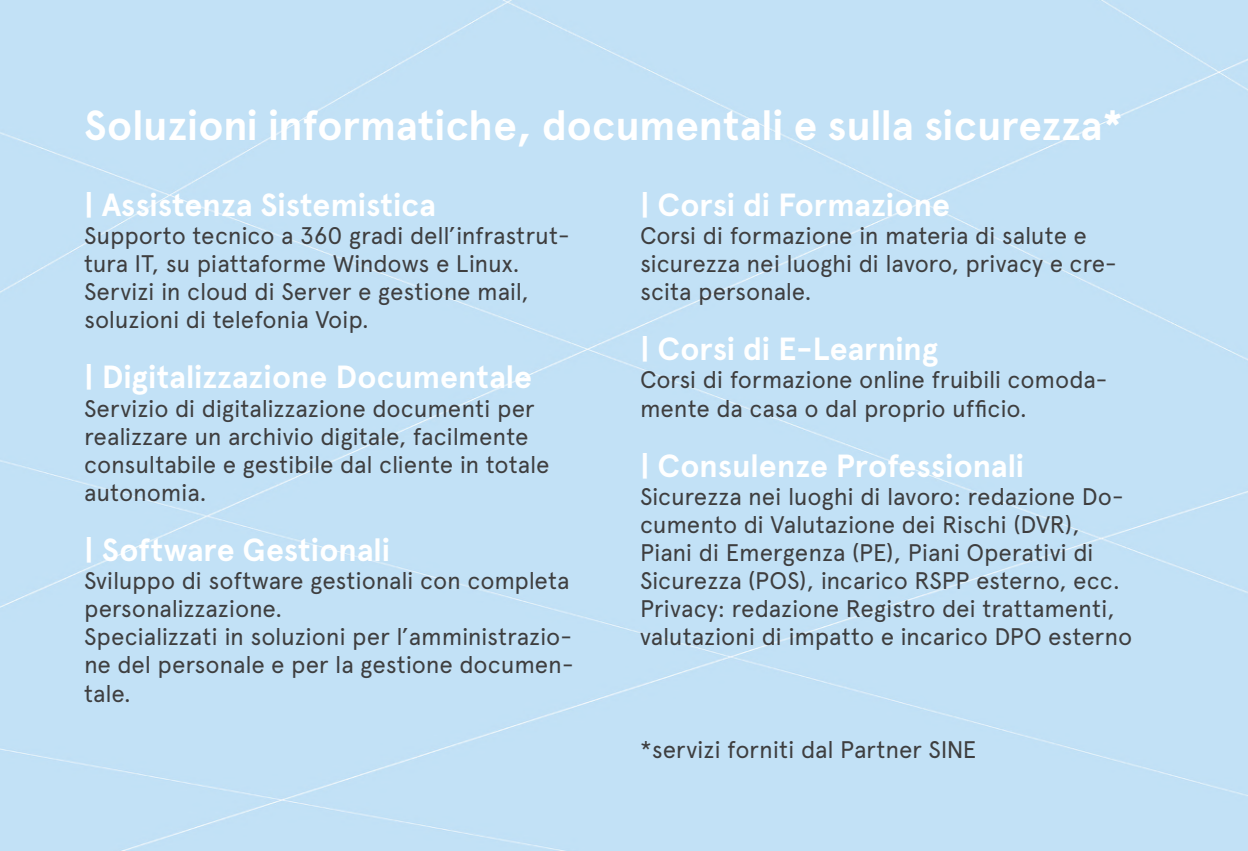
<style>
.page{position:relative;width:1248px;height:851px;background:#fff}
.page>*{position:absolute;margin:0;border:0;box-sizing:border-box;transform-origin:0 0}
.titoli_inizio_pagina{font:700 42px "Apercu";letter-spacing:-.005em;color:#fff}
.mucca_apercu__bold_1{font:700 32px "Apercu";letter-spacing:-.005em;color:#fff}
.apercu_regular_12_14{font:24px/28px "Apercu";letter-spacing:-.01em;color:#3e3e3f}
</style>
<div class="page">
<div style="left:0;top:0;width:1247px;height:850px;background:#c2e1f6"></div>
<p class="titoli_inizio_pagina" style="left:84px;top:100px;width:1040px">Soluzioni informatiche, documentali e sulla sicurezza*</p>
<p class="mucca_apercu__bold_1" style="left:84px;top:185px;width:353px">| Assistenza Sistemistica</p>
<p class="apercu_regular_12_14" style="left:84px;top:221px;width:487px">Supporto tecnico a 360 gradi dell’infrastrut&shy;tura IT, su piattaforme Windows e Linux.<br>Servizi in cloud di Server e gestione mail, soluzioni di telefonia Voip.</p>
<p class="mucca_apercu__bold_1" style="left:84px;top:358px;width:449px">| Digitalizzazione Documentale</p>
<p class="apercu_regular_12_14" style="left:84px;top:394px;width:467px">Servizio di digitalizzazione documenti per realizzare un archivio digitale, facilmente consultabile e gestibile dal cliente in totale autonomia.</p>
<p class="mucca_apercu__bold_1" style="left:84px;top:531px;width:307px">| Software Gestionali</p>
<p class="apercu_regular_12_14" style="left:84px;top:566px;width:487px">Sviluppo di software gestionali con completa personalizzazione.</p>
<p class="apercu_regular_12_14" style="left:84px;top:622px;width:491px;text-align:justify">Specializzati in soluzioni per l’amministrazio&shy;ne del personale e per la gestione documen&shy;tale.</p>
<p class="mucca_apercu__bold_1" style="left:640px;top:185px;width:311px">| Corsi di Formazione</p>
<p class="apercu_regular_12_14" style="left:640px;top:221px;width:478px">Corsi di formazione in materia di salute e sicurezza nei luoghi di lavoro, privacy e cre&shy;scita personale.</p>
<p class="mucca_apercu__bold_1" style="left:640px;top:330px;width:300px">| Corsi di E-Learning</p>
<p class="apercu_regular_12_14" style="left:640px;top:366px;width:469px">Corsi di formazione online fruibili comoda&shy;mente da casa o dal proprio ufficio.</p>
<p class="mucca_apercu__bold_1" style="left:640px;top:447px;width:386px">| Consulenze Professionali</p>
<p class="apercu_regular_12_14" style="left:640px;top:482px;width:485px">Sicurezza nei luoghi di lavoro: redazione Do&shy;cumento di Valutazione dei Rischi (DVR),</p>
<p class="apercu_regular_12_14" style="left:640px;top:538px;width:493px">Piani di Emergenza (PE), Piani Operativi di Sicurezza (POS), incarico RSPP esterno, ecc.<br>Privacy: redazione Registro dei trattamenti, valutazioni di impatto e incarico DPO esterno</p>
<p class="apercu_regular_12_14" style="left:640px;top:734px;width:338px">*servizi forniti dal Partner SINE</p>
</div>
